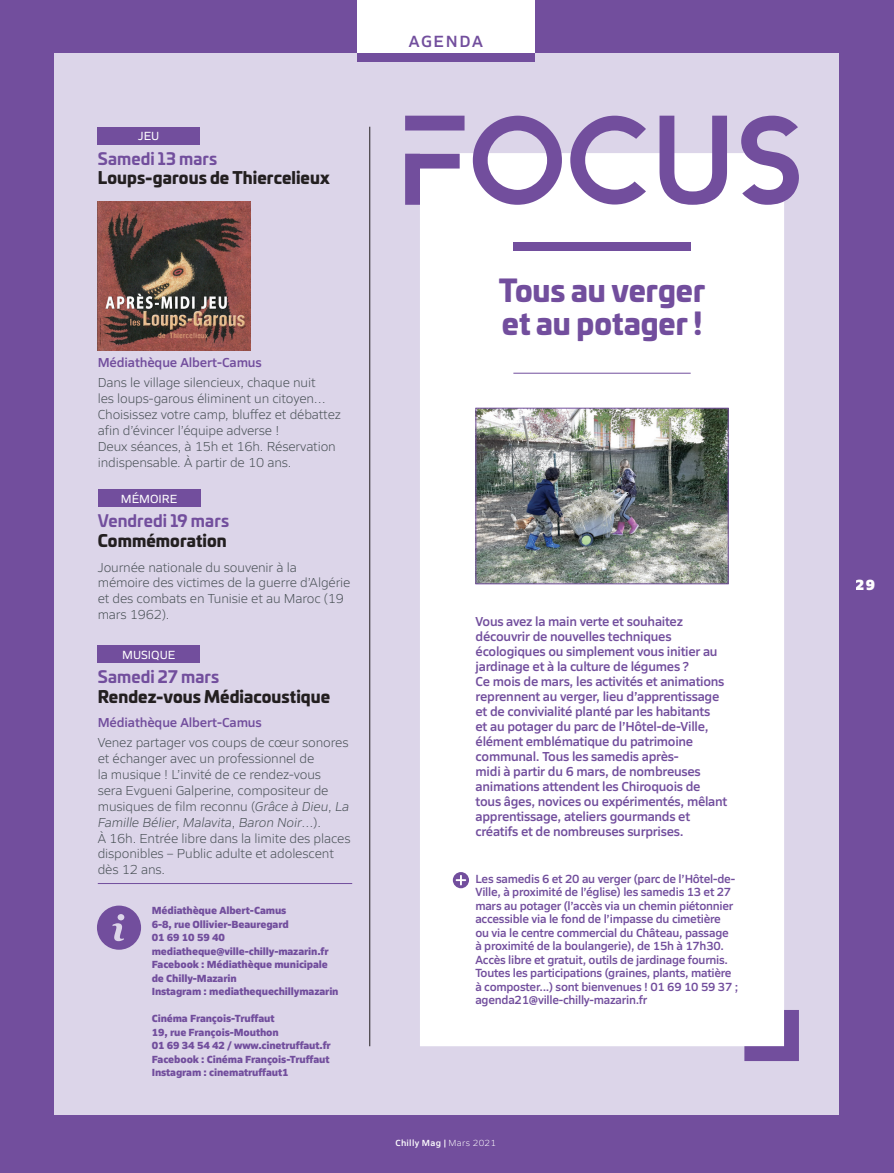
<style>
.page{position:relative;width:894px;height:1173px;background:#fff}
.page>*{position:absolute;margin:0;border:0;box-sizing:border-box;transform-origin:0 0}
.t1{font:900 30px/33px "Univia Pro";color:#724e9d}
.t2{font:900 16.5px "Univia Pro";letter-spacing:.005em;color:#231f20}
.t3{font:700 16.5px "Univia Pro";letter-spacing:.005em;color:#724e9d}
.t4{font:600 16.5px "Siro";color:#724e9d}
.t5{font:800 15px "Siro";color:#fff}
.t6{font:300 13.2px/15.9px "Siro";letter-spacing:-.01em;color:#464e53}
.t7{font:600 13.2px/15px "Siro";letter-spacing:-.02em;color:#724e9d}
.t8{font:600 12px/13.5px "Siro";letter-spacing:-.02em;color:#724e9d}
.t9{font:12px "Siro";color:#fff}
.t10{font:800 10.5px/13.5px "Siro";letter-spacing:-.01em;color:#724e9d}
.t11{font:600 9px "Siro";letter-spacing:.03em;color:#fff}
.s1{font-style:italic}
.s2{font-weight:300}
</style>
<div class="page">
<div style="left:0;top:0;width:893px;height:1172px;background:#724e9d"></div>
<div style="left:357px;top:0;width:177px;height:53px;background:#fff"></div>
<div style="left:0;top:53px;width:838px;height:1061px;background:#dcd5e9"></div>
<div style="left:420px;top:205px;width:364px;height:841px;background:#fff"></div>
<div style="left:357px;top:53px;width:177px;height:9px;background:#724e9d"></div>
<div style="left:0;top:37px;width:53px;height:1104px;background:#724e9d"></div>
<div style="left:98px;top:127px;width:102px;height:18px;background:#724e9d"></div>
<div style="left:98px;top:645px;width:102px;height:18px;background:#724e9d"></div>
<hr style="left:369px;top:127px;width:1px;height:919px;background:#231f20">
<img style="left:477px;top:410px;width:249px;height:172px">
<div style="left:475px;top:408px;width:253px;height:176px;border:1px solid #724e9d"></div>
<svg style="left:405px;top:116px;width:393px;height:89px"></svg>
<div style="left:513px;top:242px;width:177px;height:9px;background:#724e9d"></div>
<hr style="left:513px;top:372px;width:177px;height:1px;background:#724e9d">
<svg style="left:744px;top:1009px;width:54px;height:51px;background:#beaed2"></svg>
<svg style="left:97px;top:905px;width:44px;height:44px"></svg>
<hr style="left:98px;top:883px;width:254px;height:1px;background:#724e9d">
<img style="left:98px;top:201px;width:153px;height:149px">
<svg style="left:453px;top:872px;width:16px;height:16px"></svg>
<div style="left:98px;top:488px;width:102px;height:18px;background:#724e9d"></div>
<p class="t9" style="left:138px;top:127px;width:21px">JEU</p>
<p class="t3" style="left:98px;top:145px;width:121px">Samedi 13 mars</p>
<p class="t2" style="left:98px;top:164px;width:233px">Loups-garous de Thiercelieux</p>
<p class="t7" style="left:98px;top:354px;width:166px">Médiathèque Albert-Camus</p>
<p class="t6" style="left:98px;top:374px;width:245px">Dans le village silencieux, chaque nuit<br>les loups-garous éliminent un citoyen… Choisissez votre camp, bluffez et débattez afin d’évincer l’équipe adverse !<br>Deux séances, à 15h et 16h. Réservation indispensable. À partir de 10 ans.</p>
<p class="t9" style="left:121px;top:489px;width:58px">MÉMOIRE</p>
<p class="t3" style="left:98px;top:508px;width:133px">Vendredi 19 mars</p>
<p class="t2" style="left:98px;top:527px;width:130px">Commémoration</p>
<p class="t6" style="left:98px;top:558px;width:254px">Journée nationale du souvenir à la mémoire des victimes de la guerre d’Algérie et des combats en Tunisie et au Maroc (19 mars 1962).</p>
<p class="t9" style="left:122px;top:646px;width:55px">MUSIQUE</p>
<p class="t3" style="left:98px;top:663px;width:123px">Samedi 27 mars</p>
<p class="t2" style="left:98px;top:683px;width:234px">Rendez-vous Médiacoustique</p>
<p class="t7" style="left:98px;top:714px;width:166px">Médiathèque Albert-Camus</p>
<p class="t6" style="left:98px;top:734px;width:254px">Venez partager vos coups de cœur sonores et échanger avec un professionnel de<br>la musique ! L’invité de ce rendez-vous<br>sera Evgueni Galperine, compositeur de musiques de film reconnu (<span class="s1">Grâce à Dieu</span>, <span class="s1">La Famille Bélier</span>, <span class="s1">Malavita</span>, <span class="s1">Baron Noir</span>…).<br>À 16h. Entrée libre dans la limite des places disponibles – Public adulte et adolescent dès 12 ans.</p>
<p class="t10" style="left:152px;top:902px;width:188px">Médiathèque Albert-Camus<br>6-8, rue Ollivier-Beauregard<br>01 69 10 59 40 mediatheque@ville-chilly-mazarin.fr<br>Facebook : Médiathèque municipale de Chilly-Mazarin<br>Instagram : mediathequechillymazarin</p>
<p class="t10" style="left:152px;top:1010px;width:180px">Cinéma François-Truffaut<br>19, rue François-Mouthon<br>01 69 34 54 42 / www.cinetruffaut.fr<br>Facebook : Cinéma François-Truffaut<br>Instagram : cinematruffaut1</p>
<p class="t4" style="left:409px;top:28px;width:14px">AGENDA</p>
<h1 class="t1" style="left:499px;top:272px;width:208px">Tous au verger et au potager !</h1>
<p class="t7" style="left:475px;top:613px;width:253px">Vous avez la main verte et souhaitez découvrir de nouvelles techniques écologiques ou simplement vous initier au jardinage et à la culture de légumes ?<br>Ce mois de mars, les activités et animations reprennent au verger, lieu d’apprentissage et de convivialité planté par les habitants<br>et au potager du parc de l’Hôtel-de-Ville, élément emblématique du patrimoine communal. Tous les samedis après-<br>midi à partir du 6 mars, de nombreuses animations attendent les Chiroquois de tous âges, novices ou expérimentés, mêlant apprentissage, ateliers gourmands et créatifs et de nombreuses surprises.</p>
<p class="t8" style="left:475px;top:870px;width:264px">Les samedis 6 et 20 au verger (parc de l’Hôtel-de-Ville, à proximité de l’église) les samedis 13 et 27 mars au potager (l’accès via un chemin piétonnier accessible via le fond de l’impasse du cimetière<br>ou via le centre commercial du Château, passage<br>à proximité de la boulangerie), de 15h à 17h30.<br>Accès libre et gratuit, outils de jardinage fournis.<br>Toutes les participations (graines, plants, matière à composter...) sont bienvenues ! 01 69 10 59 37 ; agenda21@ville-chilly-mazarin.fr</p>
<p class="t11" style="left:395px;top:1135px;width:102px">Chilly Mag <span class="s2">Mars 2021</span></p>
<p class="t5" style="left:855px;top:572px;width:21px">29</p>
</div>
